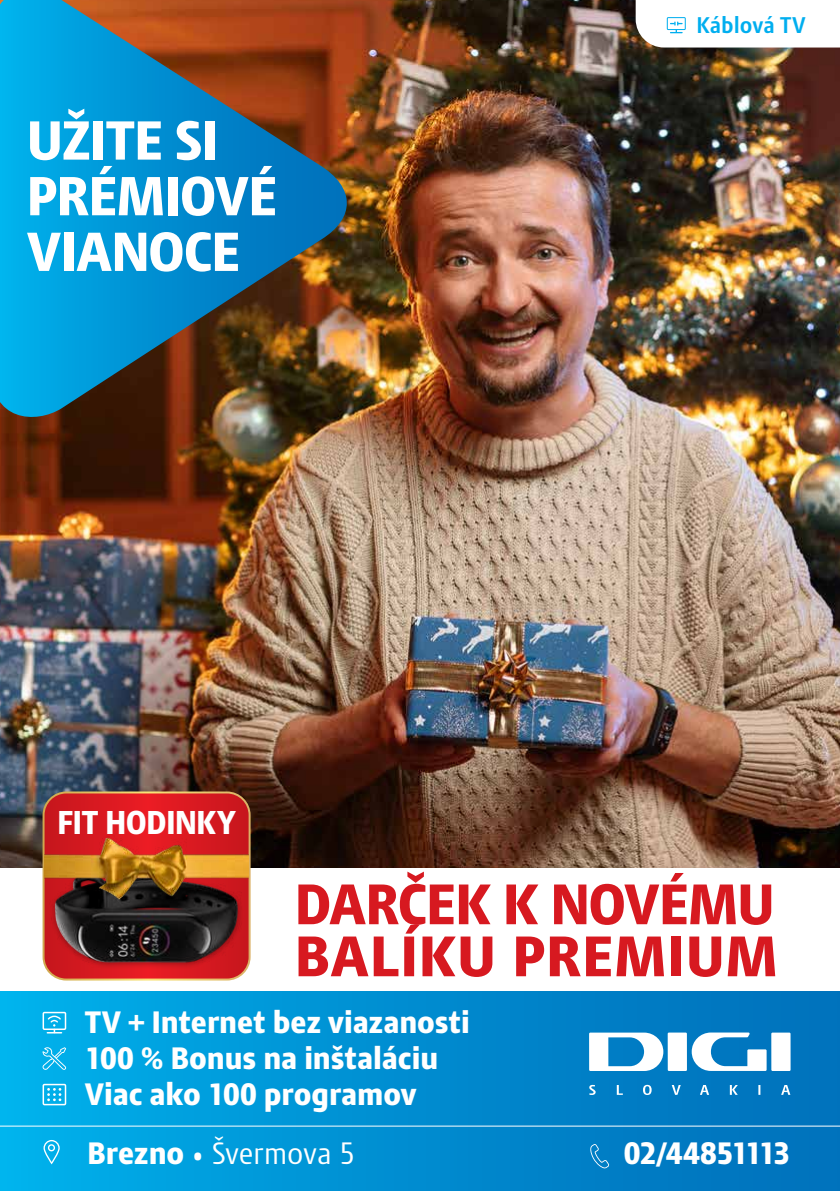
<style>
.page{position:relative;width:840px;height:1191px;background:#fff}
.page>*{position:absolute;margin:0;border:0;box-sizing:border-box;transform-origin:0 0}
.t1{font:800 55.2px/52px "Modena";letter-spacing:.015em;color:#d71920}
.t2{font:800 53.2px/55.6px "Modena";letter-spacing:-.005em;color:#fff}
.t3{font:800 32px "Modena";letter-spacing:-.005em;color:#fff;scale:.95 1}
.t4{font:800 30px/36px "Modena";letter-spacing:-.005em;color:#fff}
.t5{font:30px "Modena";letter-spacing:-.01em;color:#fff}
.t6{font:800 30px "Modena";letter-spacing:-.04em;color:#fff}
.t7{font:700 22px "Modena";color:#00aeef}
.s1{font-weight:800}
.s2{font-size:27px}
</style>
<div class="page">
<img style="left:0;top:0;width:839px;height:867px">
<div style="left:0;top:896px;width:839px;height:295px;background:linear-gradient(to right,#04b1eb,#0570ba)"></div>
<div style="left:0;top:867px;width:839px;height:123px;background:#fff"></div>
<hr style="left:0;top:1125px;width:839px;height:1px;background:#fff">
<svg style="left:588px;top:1032px;width:202px;height:63px"></svg>
<div style="left:43px;top:1011px;width:23px;height:19px;border:2px solid #fff"></div>
<svg style="left:47px;top:1015px;width:14px;height:18px"></svg>
<svg style="left:42px;top:1047px;width:24px;height:22px"></svg>
<div style="left:43px;top:1083px;width:23px;height:22px;border:2px solid #fff"></div>
<svg style="left:47px;top:1088px;width:14px;height:13px"></svg>
<svg style="left:44px;top:792px;width:205px;height:187px;background:#d81a20"></svg>
<div style="left:43px;top:791px;width:207px;height:189px;border:2px solid #fff;border-radius:23px"></div>
<img style="left:44px;top:869px;width:205px;height:109px">
<img style="left:44px;top:832px;width:204px;height:74px">
<svg style="left:635px;top:0;width:204px;height:48px"></svg>
<svg style="left:0;top:0;width:356px;height:424px;background:#327188"></svg>
<div style="left:43px;top:1140px;width:17px;height:23px;border:1px solid #fff;border-radius:7px"></div>
<div style="left:48px;top:1144px;width:7px;height:7px;border:1px solid #fff;border-radius:50%"></div>
<svg style="left:590px;top:1144px;width:19px;height:24px"></svg>
<h2 class="t2" style="left:27px;top:112px;width:251px">UŽITE SI<br>PRÉMIOVÉ<br>VIANOCE</h2>
<p class="t3" style="left:57px;top:802px;width:189px">FIT HODINKY</p>
<p class="t7" style="left:696px;top:12px;width:111px">Káblová TV</p>
<h1 class="t1" style="left:295px;top:878px;width:483px">DARČEK K NOVÉMU<br>BALÍKU PREMIUM</h1>
<p class="t4" style="left:85px;top:1004px;width:386px">TV + Internet bez viazanosti<br>100 % Bonus na inštaláciu<br>Viac ako 100 programov</p>
<p class="t5" style="left:87px;top:1135px;width:269px"><span class="s1">Brezno</span> <span class="s2">•</span> Švermova 5</p>
<p class="t6" style="left:623px;top:1135px;width:168px">02/44851113</p>
</div>
